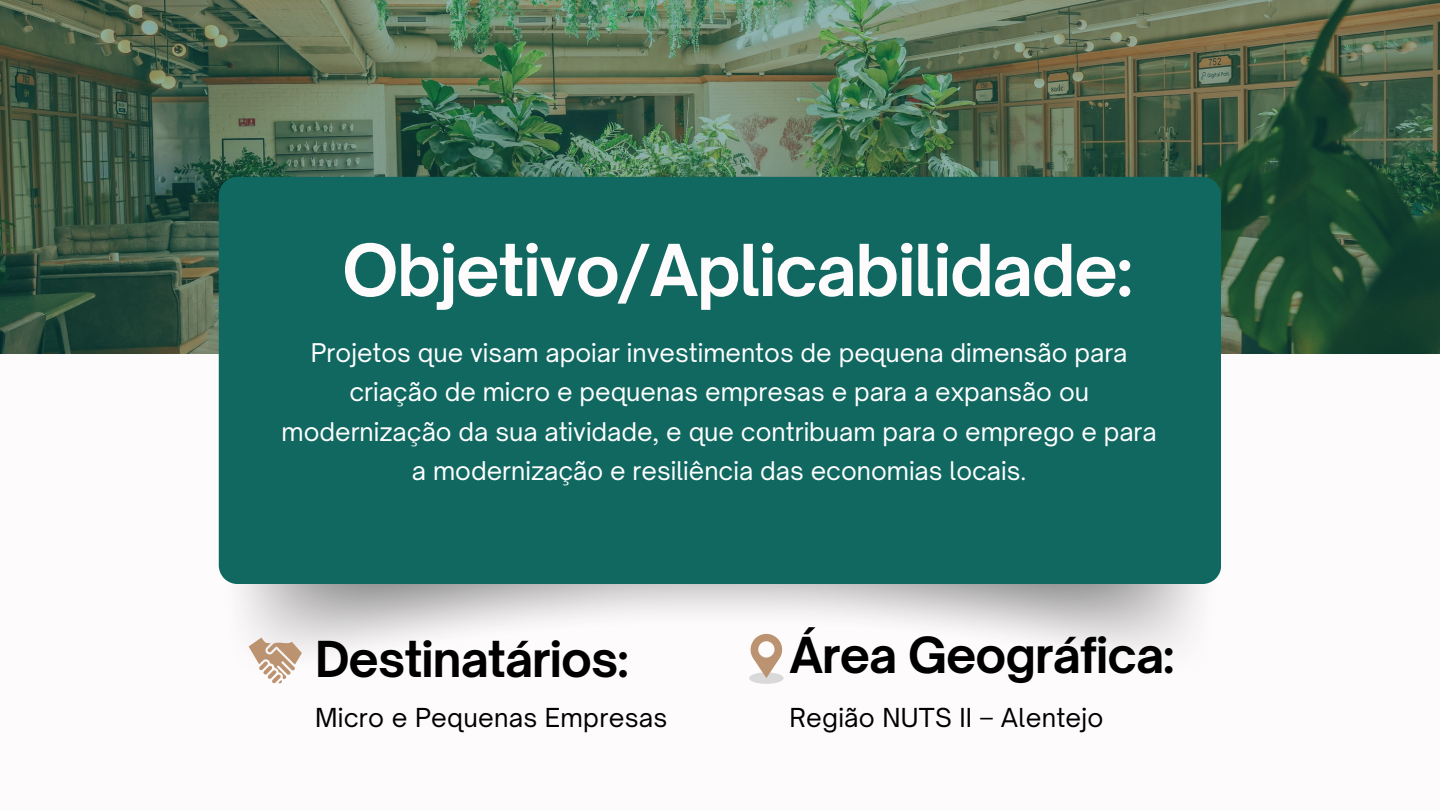
<style>
.page{position:relative;width:1440px;height:810px;background:#fdfbfb}
.page>*{position:absolute;margin:0;border:0;box-sizing:border-box;transform-origin:0 0}
.t1{font:700 68.4px "Open Sauce One";letter-spacing:-.02em;color:#fdfbfb}
.t2{font:700 47.5px "Open Sauce One";letter-spacing:-.02em;color:#000}
.t3{font:25px "Open Sauce One";letter-spacing:.01em;color:#000}
.t4{font:24.7px/39.5px "Open Sauce One";color:#fff;text-align:center}
</style>
<div class="page">
<img style="left:0;top:0;width:1440px;height:354px">
<div style="left:219px;top:177px;width:1002px;height:407px;background:#106861"></div>
<svg style="left:249px;top:638px;width:53px;height:45px"></svg>
<svg style="left:749px;top:633px;width:35px;height:51px"></svg>
<h1 class="t1" style="left:342px;top:228px;width:792px">Objetivo/Aplicabilidade:</h1>
<p class="t4" style="left:282px;top:332px;width:877px">Projetos que visam apoiar investimentos de pequena dimensão para criação de micro e pequenas empresas e para a expansão ou modernização da sua atividade, e que contribuam para o emprego e para a modernização e resiliência das economias locais.</p>
<p class="t2" style="left:315px;top:630px;width:315px">Destinatários:</p>
<p class="t3" style="left:315px;top:702px;width:354px">Micro e Pequenas Empresas</p>
<h2 class="t2" style="left:789px;top:626px;width:387px">Área Geográfica:</h2>
<h2 class="t3" style="left:789px;top:702px;width:316px">Região NUTS II – Alentejo</h2>
</div>
